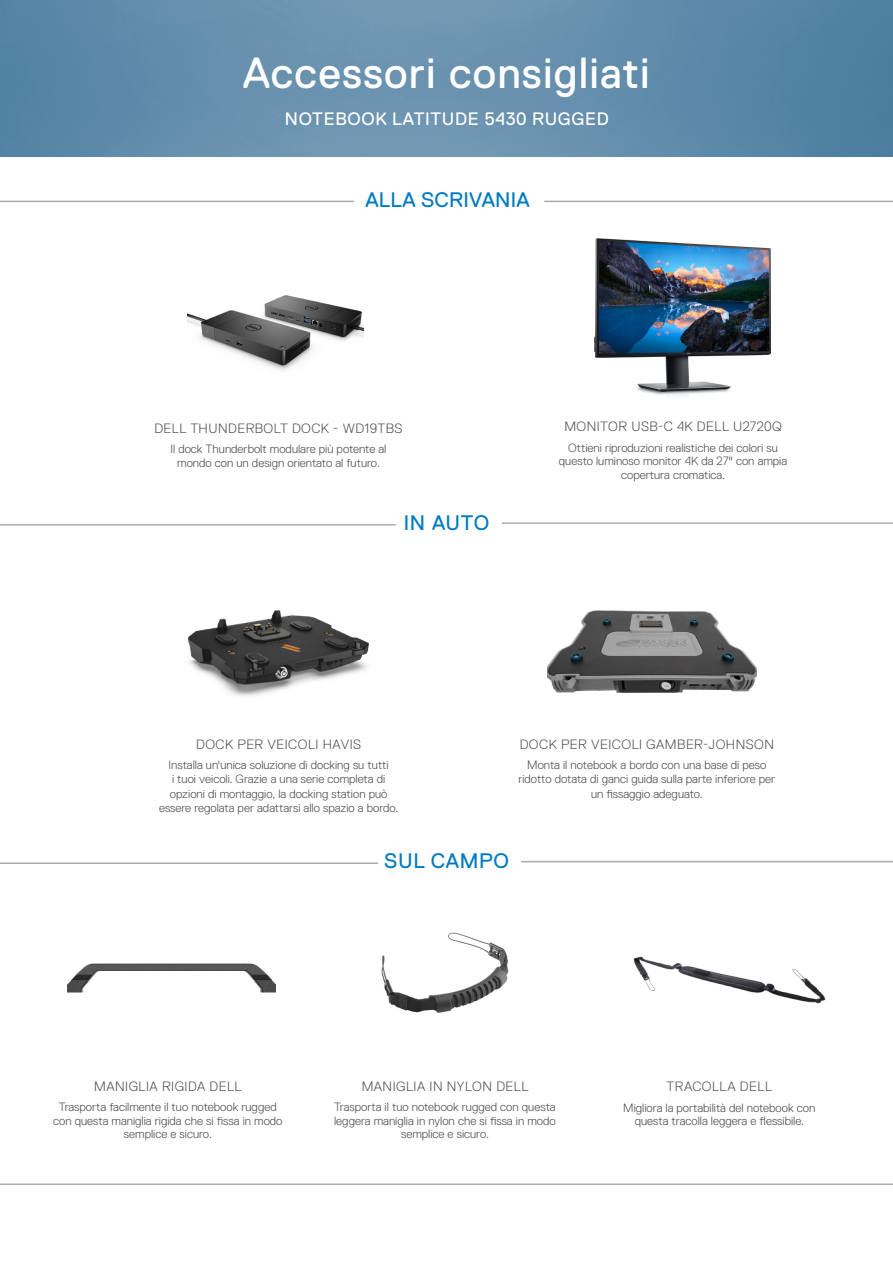
<style>
.page{position:relative;width:893px;height:1263px;background:#fff}
.page>*{position:absolute;margin:0;border:0;box-sizing:border-box;transform-origin:0 0}
.t1{font:43.5px "Dell Replica";letter-spacing:.025em;color:#fff}
.t2{font:21px "Dell Replica";letter-spacing:.015em;color:#007bc2}
.t3{font:21px "Dell Replica";letter-spacing:.035em;color:#007bc2}
.t4{font:18px "Dell Replica";letter-spacing:.035em;color:#fff}
.t5{font:300 13.5px "Dell Replica";letter-spacing:.035em;color:#4b4c4d}
.t6{font:300 12px/13.5px "Dell Replica";color:#4b4c4d;text-align:center}
</style>
<div class="page">
<img style="left:0;top:0;width:893px;height:156px">
<hr style="left:0;top:201px;width:354px;height:1px;background:#aaa">
<hr style="left:0;top:524px;width:396px;height:1px;background:#aaa">
<hr style="left:0;top:862px;width:378px;height:2px;background:#aaa">
<hr style="left:544px;top:201px;width:349px;height:1px;background:#aaa">
<hr style="left:502px;top:522px;width:391px;height:2px;background:#aaa">
<hr style="left:521px;top:861px;width:372px;height:1px;background:#aaa">
<img style="left:594px;top:239px;width:176px;height:156px">
<img style="left:188px;top:295px;width:175px;height:75px">
<img style="left:188px;top:610px;width:181px;height:86px">
<img style="left:548px;top:610px;width:208px;height:83px">
<img style="left:633px;top:956px;width:193px;height:48px">
<hr style="left:0;top:1183px;width:893px;height:2px;background:#aaa">
<img style="left:67px;top:963px;width:209px;height:30px">
<img style="left:381px;top:932px;width:128px;height:81px">
<p class="t1" style="left:243px;top:49px;width:408px">Accessori consigliati</p>
<p class="t4" style="left:285px;top:109px;width:325px">NOTEBOOK LATITUDE 5430 RUGGED</p>
<p class="t2" style="left:365px;top:188px;width:166px">ALLA SCRIVANIA</p>
<p class="t5" style="left:154px;top:421px;width:250px">DELL THUNDERBOLT DOCK - WD19TBS</p>
<p class="t6" style="left:170px;top:442px;width:217px">Il dock Thunderbolt modulare più potente al mondo con un design orientato al futuro.</p>
<p class="t2" style="left:404px;top:511px;width:87px">IN AUTO</p>
<p class="t5" style="left:564px;top:419px;width:219px">MONITOR USB-C 4K DELL U2720Q</p>
<p class="t6" style="left:559px;top:441px;width:230px">Ottieni riproduzioni realistiche dei colori su questo luminoso monitor 4K da 27" con ampia copertura cromatica.</p>
<p class="t5" style="left:196px;top:736px;width:167px">DOCK PER VEICOLI HAVIS</p>
<p class="t6" style="left:159px;top:758px;width:241px;line-height:14.4px">Installa un'unica soluzione di docking su tutti<br>i tuoi veicoli. Grazie a una serie completa di opzioni di montaggio, la docking station può essere regolata per adattarsi allo spazio a bordo.</p>
<p class="t5" style="left:520px;top:736px;width:256px">DOCK PER VEICOLI GAMBER-JOHNSON</p>
<p class="t6" style="left:518px;top:757px;width:258px;line-height:14.4px">Monta il notebook a bordo con una base di peso ridotto dotata di ganci guida sulla parte inferiore per un fissaggio adeguato.</p>
<p class="t3" style="left:384px;top:849px;width:126px">SUL CAMPO</p>
<p class="t5" style="left:94px;top:1079px;width:149px">MANIGLIA RIGIDA DELL</p>
<p class="t6" style="left:53px;top:1100px;width:231px">Trasporta facilmente il tuo notebook rugged con questa maniglia rigida che si fissa in modo semplice e sicuro.</p>
<p class="t5" style="left:362px;top:1079px;width:168px">MANIGLIA IN NYLON DELL</p>
<p class="t6" style="left:334px;top:1100px;width:223px">Trasporta il tuo notebook rugged con questa leggera maniglia in nylon che si fissa in modo semplice e sicuro.</p>
<p class="t5" style="left:667px;top:1079px;width:107px">TRACOLLA DELL</p>
<p class="t6" style="left:623px;top:1101px;width:193px">Migliora la portabilità del notebook con questa tracolla leggera e flessibile.</p>
</div>
